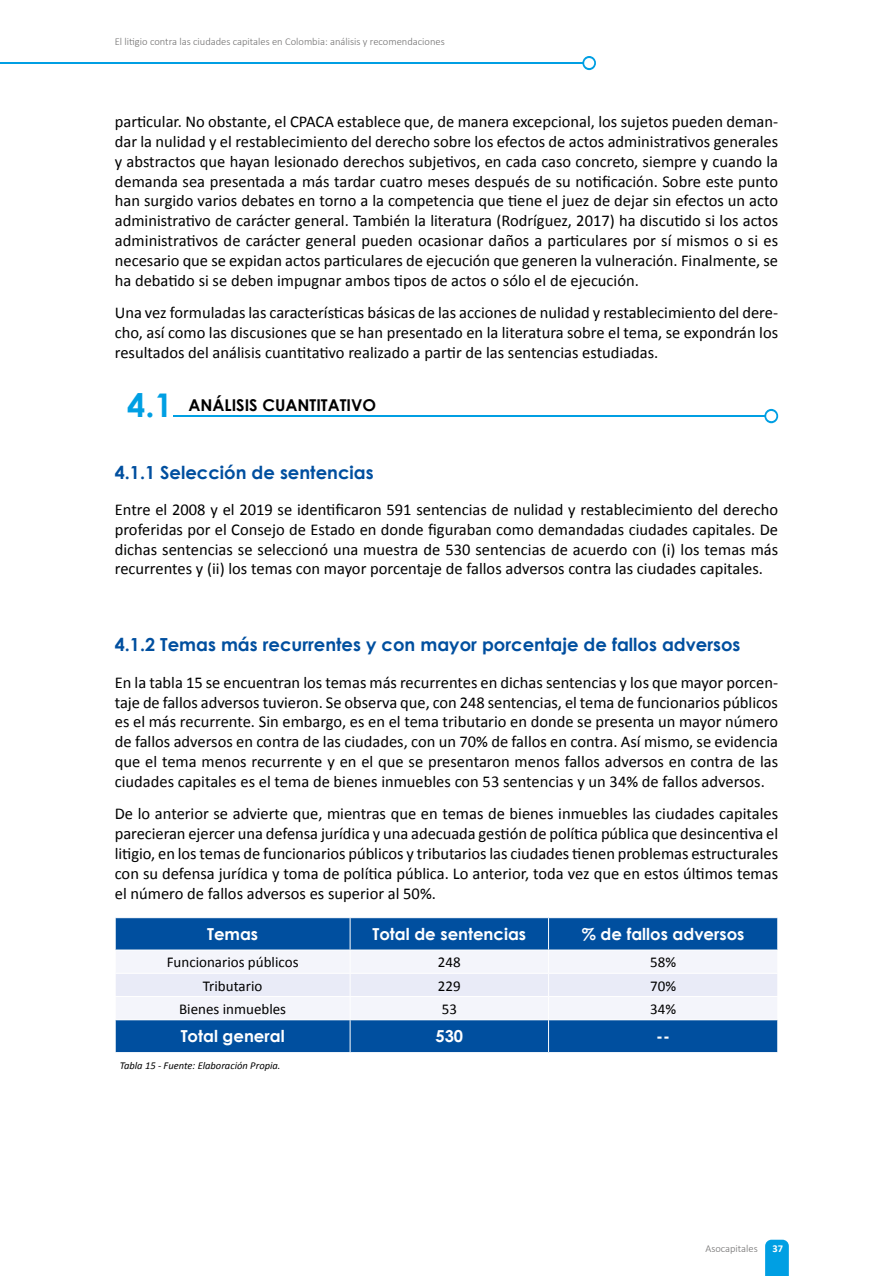
<style>
.page{position:relative;width:893px;height:1276px;background:#fff}
.page>*{position:absolute;margin:0;border:0;box-sizing:border-box;transform-origin:0 0}
.t1{font:700 18px "Century Gothic";color:#004f9f}
.t2{font:16.5px/19.8px "Calibri";color:#000;text-align:justify}
.t3{font:700 16.5px "Century Gothic";color:#fff}
.t4{font:700 16.35px "Century Gothic";color:#000}
.t5{font:15px "Calibri";color:#000}
.t6{font:300 10.5px "Calibri";color:#706f6f}
.t7{font:italic 10.5px "Calibri";color:#000}
.t8{font:700 10.5px "Calibri";color:#fff}
.s1{font-size:32.55px;color:#009fe3}
</style>
<div class="page">
<hr style="left:0;top:62px;width:589px;height:2px;background:#009fe3">
<svg style="left:582px;top:56px;width:14px;height:14px"></svg>
<svg style="left:584px;top:58px;width:11px;height:10px"></svg>
<svg style="left:765px;top:1239px;width:24px;height:37px"></svg>
<div style="left:116px;top:918px;width:661px;height:134px;background:#004f9f"></div>
<hr style="left:350px;top:918px;width:1px;height:31px;background:#fff">
<hr style="left:548px;top:918px;width:1px;height:31px;background:#fff">
<hr style="left:115px;top:949px;width:235px;height:1px;background:#fff">
<hr style="left:350px;top:949px;width:199px;height:1px;background:#fff">
<hr style="left:549px;top:949px;width:229px;height:1px;background:#fff">
<svg style="left:116px;top:950px;width:661px;height:69px"></svg>
<hr style="left:115px;top:1019px;width:235px;height:1px;background:#fff">
<hr style="left:350px;top:1019px;width:199px;height:1px;background:#fff">
<hr style="left:350px;top:1020px;width:1px;height:32px;background:#fff">
<hr style="left:549px;top:1019px;width:229px;height:1px;background:#fff">
<hr style="left:548px;top:1020px;width:1px;height:32px;background:#fff">
<hr style="left:174px;top:415px;width:597px;height:2px;background:#009fe3">
<svg style="left:764px;top:409px;width:14px;height:14px"></svg>
<svg style="left:766px;top:410px;width:11px;height:11px"></svg>
<p class="t6" style="left:115px;top:35px;width:331px">El litigio contra las ciudades capitales en Colombia: análisis y recomendaciones</p>
<p class="t2" style="left:115px;top:111px;width:665px">particular. No obstante, el CPACA establece que, de manera excepcional, los sujetos pueden deman&shy;dar la nulidad y el restablecimiento del derecho sobre los efectos de actos administrativos generales y abstractos que hayan lesionado derechos subjetivos, en cada caso concreto, siempre y cuando la demanda sea presentada a más tardar cuatro meses después de su notificación. Sobre este punto han surgido varios debates en torno a la competencia que tiene el juez de dejar sin efectos un acto administrativo de carácter general. También la literatura (Rodríguez, 2017) ha discutido si los actos administrativos de carácter general pueden ocasionar daños a particulares por sí mismos o si es necesario que se expidan actos particulares de ejecución que generen la vulneración. Finalmente, se ha debatido si se deben impugnar ambos tipos de actos o sólo el de ejecución.</p>
<p class="t2" style="left:115px;top:302px;width:665px">Una vez formuladas las características básicas de las acciones de nulidad y restablecimiento del dere&shy;cho, así como las discusiones que se han presentado en la literatura sobre el tema, se expondrán los resultados del análisis cuantitativo realizado a partir de las sentencias estudiadas.</p>
<p class="t4" style="left:127px;top:395px;width:251px"><span class="s1">4.1</span> ANÁLISIS CUANTITATIVO</p>
<p class="t1" style="left:115px;top:461px;width:260px">4.1.1 Selección de sentencias</p>
<p class="t2" style="left:115px;top:499px;width:665px">Entre el 2008 y el 2019 se identificaron 591 sentencias de nulidad y restablecimiento del derecho proferidas por el Consejo de Estado en donde figuraban como demandadas ciudades capitales. De dichas sentencias se seleccionó una muestra de 530 sentencias de acuerdo con (i) los temas más recurrentes y (ii) los temas con mayor porcentaje de fallos adversos contra las ciudades capitales.</p>
<p class="t1" style="left:115px;top:633px;width:627px">4.1.2 Temas más recurrentes y con mayor porcentaje de fallos adversos</p>
<p class="t2" style="left:115px;top:672px;width:665px">En la tabla 15 se encuentran los temas más recurrentes en dichas sentencias y los que mayor porcen&shy;taje de fallos adversos tuvieron. Se observa que, con 248 sentencias, el tema de funcionarios públicos es el más recurrente. Sin embargo, es en el tema tributario en donde se presenta un mayor número de fallos adversos en contra de las ciudades, con un 70% de fallos en contra. Así mismo, se evidencia que el tema menos recurrente y en el que se presentaron menos fallos adversos en contra de las ciudades capitales es el tema de bienes inmuebles con 53 sentencias y un 34% de fallos adversos.</p>
<p class="t2" style="left:115px;top:803px;width:665px">De lo anterior se advierte que, mientras que en temas de bienes inmuebles las ciudades capitales parecieran ejercer una defensa jurídica y una adecuada gestión de política pública que desincentiva el litigio, en los temas de funcionarios públicos y tributarios las ciudades tienen problemas estructurales con su defensa jurídica y toma de política pública. Lo anterior, toda vez que en estos últimos temas el número de fallos adversos es superior al 50%.</p>
<p class="t3" style="left:207px;top:923px;width:53px">Temas</p>
<p class="t3" style="left:372px;top:923px;width:155px">Total de sentencias</p>
<p class="t3" style="left:582px;top:923px;width:164px">% de fallos adversos</p>
<p class="t5" style="left:167px;top:952px;width:133px">Funcionarios públicos</p>
<p class="t5" style="left:438px;top:952px;width:24px">248</p>
<p class="t5" style="left:650px;top:952px;width:27px">58%</p>
<p class="t5" style="left:203px;top:975px;width:61px">Tributario</p>
<p class="t5" style="left:438px;top:975px;width:24px">229</p>
<p class="t5" style="left:650px;top:975px;width:27px">70%</p>
<p class="t5" style="left:179px;top:998px;width:108px">Bienes inmuebles</p>
<p class="t5" style="left:442px;top:998px;width:17px">53</p>
<p class="t5" style="left:650px;top:998px;width:27px">34%</p>
<p class="t3" style="left:181px;top:1026px;width:105px">Total general</p>
<p class="t3" style="left:435px;top:1026px;width:29px">530</p>
<p class="t3" style="left:656px;top:1026px;width:15px">--</p>
<p class="t7" style="left:120px;top:1057px;width:162px">Tabla 15 - Fuente: Elaboración Propia.</p>
<p class="t6" style="left:705px;top:1242px;width:54px">Asocapitales</p>
<p class="t8" style="left:773px;top:1241px;width:12px">37</p>
</div>
